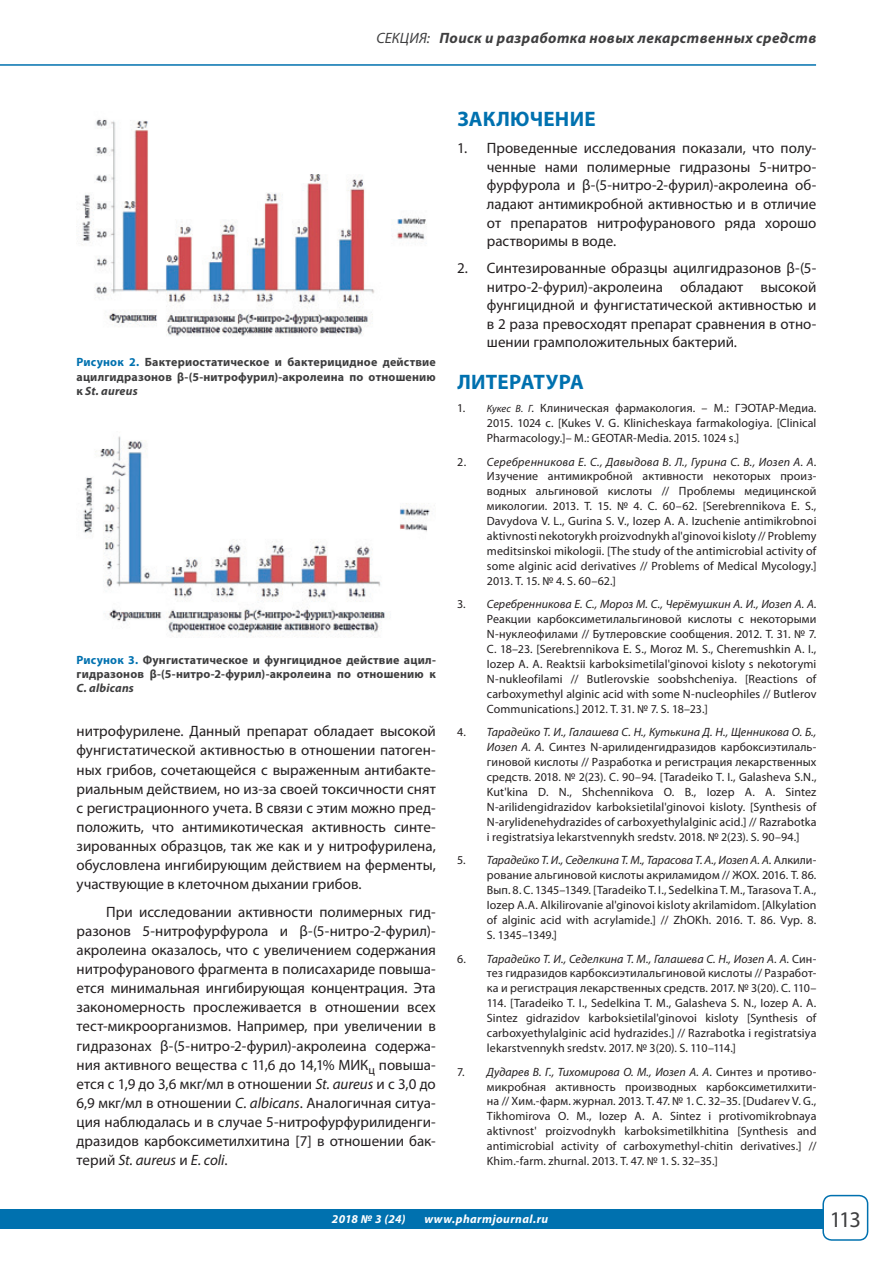
<style>
.page{position:relative;width:893px;height:1263px;background:#fff}
.page>*{position:absolute;margin:0;border:0;box-sizing:border-box;transform-origin:0 0}
.t1{font:22.5px "Myriad Pro";color:#3e3e3f}
.Основной{font:700 21px "Myriad Pro";letter-spacing:.01em;color:#0071af}
.Основной-2{font:15px/19px "Myriad Pro";color:#231f20;text-align:justify}
.t2{font:italic 700 15px "Myriad Pro";letter-spacing:.025em;color:#3e3e3f}
.t3{font:12px/15px "Myriad Pro";letter-spacing:.005em;color:#231f20;text-align:justify}
.Основной-3{font:700 12px/14.4px "Myriad Pro";letter-spacing:.015em;color:#3e3e3f;text-align:justify}
.t4{font:italic 700 12px "Myriad Pro";letter-spacing:.035em;color:#fff}
.s1{font-weight:400}
.s2{color:#0071af}
.s3{font-style:italic}
.s4{font-style:italic;font-size:10.5px}
</style>
<div class="page">
<div style="left:0;top:1209px;width:823px;height:20px;background:#0071af"></div>
<div style="left:822px;top:1195px;width:46px;height:46px;border:2px solid #0071af;border-radius:9px"></div>
<hr style="left:0;top:64px;width:816px;height:2px;background:#0071af">
<img style="left:82px;top:119px;width:345px;height:217px">
<img style="left:83px;top:436px;width:347px;height:202px">
<p class="t2" style="left:376px;top:28px;width:442px"><span class="s1">СЕКЦИЯ:</span> Поиск и разработка новых лекарственных средств</p>
<p class="Основной-3" style="left:77px;top:355px;width:361px"><span class="s2">Рисунок 2.</span> Бактериостатическое и бактерицидное действие ацилгидразонов β-(5-нитрофурил)-акролеина по отношению к <span class="s3">St. aureus</span></p>
<p class="Основной-3" style="left:77px;top:652px;width:361px"><span class="s2">Рисунок 3.</span> Фунгистатическое и фунгицидное действие ацил&shy;гидразонов β-(5-нитро-2-фурил)-акролеина по отношению к <span class="s3">C. аlbicans</span></p>
<p class="Основной-2" style="left:77px;top:721px;width:361px">нитрофурилене. Данный препарат обладает высокой фунгистатической активностью в отношении патоген&shy;ных грибов, сочетающейся с выраженным антибакте&shy;риальным действием, но из-за своей токсичности снят с регистрационного учета. В связи с этим можно пред&shy;положить, что антимикотическая активность синте&shy;зированных образцов, так же как и у нитрофурилена, обусловлена ингибирующим действием на ферменты, участвующие в клеточном дыхании грибов.</p>
<p class="Основной-2" style="left:77px;top:902px;width:361px;text-indent:30px">При исследовании активности полимерных гид&shy;разонов 5-нитрофурфурола и β-(5-нитро-2-фурил)- акролеина оказалось, что с увеличением содержания нитрофуранового фрагмента в полисахариде повыша&shy;ется минимальная ингибирующая концентрация. Эта закономерность прослеживается в отношении всех тест-микроорганизмов. Например, при увеличении в гидразонах β-(5-нитро-2-фурил)-акролеина содержа&shy;ния активного вещества с 11,6 до 14,1% МИК<sub>ц</sub> повыша&shy;ется с 1,9 до 3,6 мкг/мл в отношении <span class="s3">St. аureus</span> и с 3,0 до 6,9 мкг/мл в отношении <span class="s3">C. аlbicans</span>. Аналогичная ситуа&shy;ция наблюдалась и в случае 5-нитрофурфурилиденги&shy;дразидов карбоксиметилхитина [7] в отношении бак&shy;терий <span class="s3">St. aureus</span> и <span class="s3">E. coli</span>.</p>
<p class="Основной" style="left:457px;top:106px;width:140px">ЗАКЛЮЧЕНИЕ</p>
<p class="Основной-2" style="left:487px;top:139px;width:331px;line-height:18.6px;text-indent:-30px">1. Проведенные исследования показали, что полу&shy;ченные нами полимерные гидразоны 5-нитро&shy;фурфурола и β-(5-нитро-2-фурил)-акролеина об&shy;ладают антимикробной активностью и в отличие от препаратов нитрофуранового ряда хорошо растворимы в воде.</p>
<p class="Основной-2" style="left:487px;top:258px;width:331px;line-height:18.6px;text-indent:-30px">2. Синтезированные образцы ацилгидразонов β-(5- нитро-2-фурил)-акролеина обладают высокой фунгицидной и фунгистатической активностью и в 2 раза превосходят препарат сравнения в отно&shy;шении грамположительных бактерий.</p>
<p class="Основной" style="left:457px;top:368px;width:128px">ЛИТЕРАТУРА</p>
<p class="t3" style="left:487px;top:400px;width:331px;text-indent:-30px">1. <span class="s4">Кукес В. Г</span>. Клиническая фармакология. – М.: ГЭОТАР-Медиа.<br>2015. 1024 с. [Kukes V. G. Klinicheskaya farmakologiya. [Clinical Pharmacology.]– M.: GEOTAR-Media. 2015. 1024 s.]</p>
<p class="t3" style="left:487px;top:454px;width:331px;text-indent:-30px">2. <span class="s3">Серебренникова Е. С., Давыдова В. Л., Гурина С. В., Иозеп А. А</span>.<br>Изучение антимикробной активности некоторых произ&shy;водных альгиновой кислоты // Проблемы медицинской микологии. 2013. Т. 15. № 4. С. 60–62. [Serebrennikova E. S., Davydova V. L., Gurina S. V., Iozep A. A. Izuchenie antimikrobnoi aktivnosti nekotorykh proizvodnykh al'ginovoi kisloty // Problemy meditsinskoi mikologii. [The study of the antimicrobial activity of some alginic acid derivatives // Problems of Medical Mycology.] 2013. T. 15. № 4. S. 60–62.]</p>
<p class="t3" style="left:487px;top:597px;width:331px;text-indent:-30px">3. <span class="s3">Серебренникова Е. С., Мороз М. С., Черёмушкин А. И., Иозеп А. А</span>.<br>Реакции карбоксиметилальгиновой кислоты с некоторыми N-нуклеофилами // Бутлеровские сообщения. 2012. Т. 31. № 7.<br>С. 18–23. [Serebrennikova E. S., Moroz M. S., Cheremushkin A. I., Iozep A. A. Reaktsii karboksimetilal'ginovoi kisloty s nekotorymi N-nukleofilami // Butlerovskie soobshcheniya. [Reactions of carboxymethyl alginic acid with some N-nucleophiles // Butlerov Communications.] 2012. T. 31. № 7. S. 18–23.]</p>
<p class="t3" style="left:487px;top:725px;width:331px;text-indent:-30px">4. <span class="s3">Тарадейко Т. И., Галашева С. Н., Кутькина Д. Н., Щенникова О. Б., Иозеп А. А</span>. Синтез N-арилиденгидразидов карбоксиэтилаль&shy;гиновой кислоты // Разработка и регистрация лекарственных средств. 2018. № 2(23). С. 90–94. [Taradeiko T. I., Galasheva S.N., Kut'kina D. N., Shchennikova O. B., Iozep A. A. Sintez N-arilidengidrazidov karboksietilal'ginovoi kisloty. [Synthesis of N-arylidenehydrazides of carboxyethylalginic acid.] // Razrabotka i registratsiya lekarstvennykh sredstv. 2018. № 2(23). S. 90–94.]</p>
<p class="t3" style="left:487px;top:853px;width:331px;text-indent:-30px">5. <span class="s3">Тарадейко Т. И., Седелкина Т. М., Тарасова Т. А., Иозеп А. А</span>. Алкили&shy;рование альгиновой кислоты акриламидом // ЖОХ. 2016. Т. 86.<br>Вып. 8. С. 1345–1349. [Taradeiko T. I., Sedelkina T. M., Tarasova T. A., Iozep A.A. Alkilirovanie al'ginovoi kisloty akrilamidom. [Alkylation of alginic acid with acrylamide.] // ZhOKh. 2016. T. 86. Vyp. 8.<br>S. 1345–1349.]</p>
<p class="t3" style="left:487px;top:951px;width:331px;text-indent:-30px">6. <span class="s3">Тарадейко Т. И., Седелкина Т. М., Галашева С. Н., Иозеп А. А</span>. Син&shy;тез гидразидов карбоксиэтилальгиновой кислоты // Разработ&shy;ка и регистрация лекарственных средств. 2017. № 3(20). С. 110– 114. [Taradeiko T. I., Sedelkina T. M., Galasheva S. N., Iozep A. A.<br>Sintez gidrazidov karboksietilal'ginovoi kisloty [Synthesis of carboxyethylalginic acid hydrazides.] // Razrabotka i registratsiya lekarstvennykh sredstv. 2017. № 3(20). S. 110–114.]</p>
<p class="t3" style="left:487px;top:1064px;width:331px;text-indent:-30px">7. <span class="s3">Дударев В. Г., Тихомирова О. М., Иозеп А. А</span>. Синтез и противо&shy;микробная активность производных карбоксиметилхити&shy;на // Хим.-фарм. журнал. 2013. Т. 47. № 1. С. 32–35. [Dudarev V. G., Tikhomirova O. M., Iozep A. A. Sintez i protivomikrobnaya aktivnost' proizvodnykh karboksimetilkhitina [Synthesis and antimicrobial activity of carboxymethyl-chitin derivatives.] // Khim.-farm. zhurnal. 2013. T. 47. № 1. S. 32–35.]</p>
<p class="t4" style="left:332px;top:1211px;width:75px">2018 № 3 (24)</p>
<p class="t4" style="left:424px;top:1211px;width:125px">www.pharmjournal.ru</p>
<h1 class="t1" style="left:830px;top:1205px;width:33px">113</h1>
</div>
